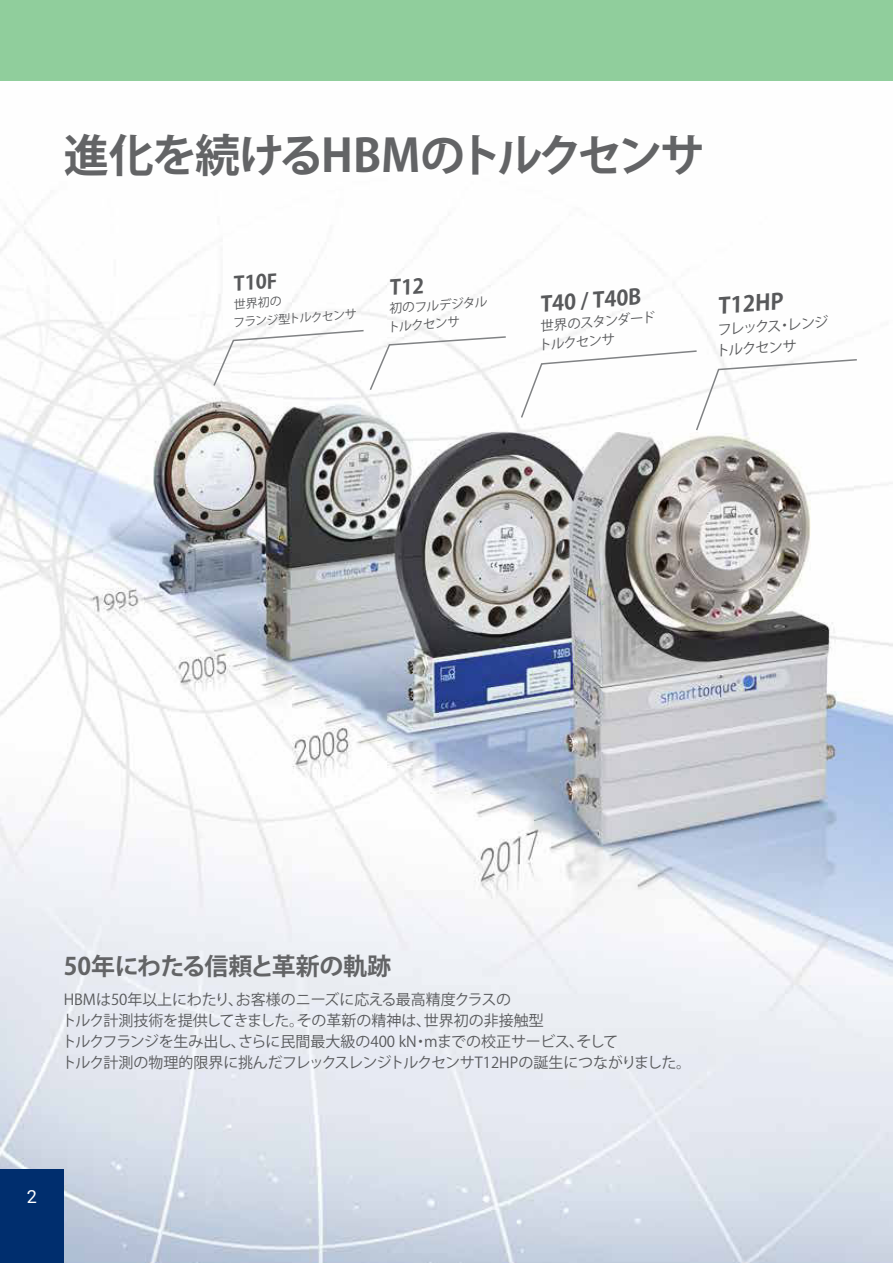
<style>
.page{position:relative;width:893px;height:1263px;background:#fff}
.page>*{position:absolute;margin:0;border:0;box-sizing:border-box;transform-origin:0 0}
.t1{font:700 45px "Koz Go Pr 6 N";letter-spacing:-.06em;color:#636466}
.t2{font:700 24px "Koz Go Pr 6 N";letter-spacing:-.015em;color:#636466}
.t3{font:700 21.75px "Koz Go Pr 6 N";color:#58595b}
.t4{font:700 21px "Koz Go Pr 6 N";color:#58595b}
.t5{font:700 19.5px "Koz Go Pr 6 N";color:#58595b}
.t6{font:18px "Roboto";color:#fff}
.t7{font:15px/21px "Koz Go Pr 6 N";letter-spacing:-.01em;color:#58595b}
.t8{font:14.25px/21px "Koz Go Pr 6 N";color:#58595b}
.t9{font:13.5px/18.9px "Koz Go Pr 6 N";color:#58595b}
.t10{font:12.75px/18px "Koz Go Pr 6 N";color:#58595b}
.t11{font:12px/18px "Koz Go Pr 6 N";color:#58595b}
</style>
<div class="page">
<img style="left:0;top:208px;width:893px;height:1055px">
<div style="left:0;top:0;width:893px;height:81px;background:#90ce9c"></div>
<svg style="left:212px;top:329px;width:295px;height:63px"></svg>
<svg style="left:520px;top:349px;width:338px;height:83px"></svg>
<div style="left:0;top:1169px;width:64px;height:94px;background:#002e6e"></div>
<svg style="left:390px;top:277px;width:33px;height:18px"></svg>
<h1 class="t1" style="left:64px;top:130px;width:643px">進化を続けるHBMのトルクセンサ</h1>
<h3 class="t5" style="left:233px;top:273px;width:45px;rotate:-4deg">T10F</h3>
<p class="t11" style="left:231px;top:296px;width:125px;rotate:-4deg">世界初の<br>フランジ型トルクセンサ</p>
<h3 class="t4" style="left:539px;top:292px;width:103px;rotate:-4deg">T40 / T40B</h3>
<p class="t10" style="left:385px;top:300px;width:103px;rotate:-4deg">初のフルデジタルトルクセンサ</p>
<p class="t9" style="left:536px;top:317px;width:120px;rotate:-4deg">世界のスタンダードトルクセンサ</p>
<h3 class="t3" style="left:717px;top:294px;width:67px;rotate:-4deg">T12HP</h3>
<p class="t8" style="left:713px;top:320px;width:116px;rotate:-4deg">フレックス・レンジトルクセンサ</p>
<h2 class="t2" style="left:64px;top:953px;width:329px">50年にわたる信頼と革新の軌跡</h2>
<p class="t7" style="left:62px;top:989px;width:631px">HBMは50年以上にわたり、お客様のニーズに応える最高精度クラスの<br>トルク計測技術を提供してきました。その革新の精神は、世界初の非接触型<br>トルクフランジを生み出し、さらに民間最大級の400 kN・mまでの校正サービス、そして<br>トルク計測の物理的限界に挑んだフレックスレンジトルクセンサT12HPの誕生につながりました。</p>
<p class="t6" style="left:27px;top:1186px;width:12px">2</p>
</div>
